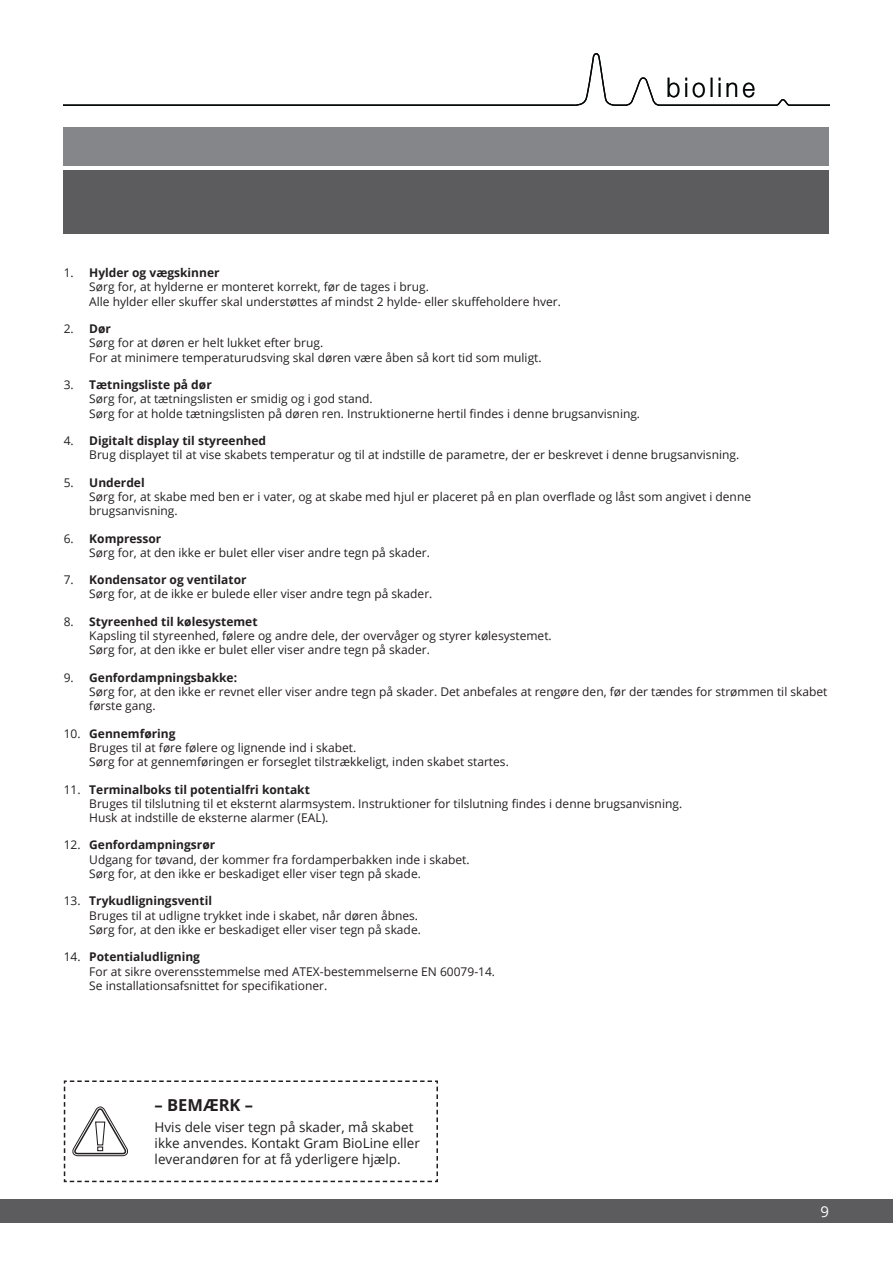
<style>
.page{position:relative;width:893px;height:1263px;background:#fff}
.page>*{position:absolute;margin:0;border:0;box-sizing:border-box;transform-origin:0 0}
.t1{font:300 27px "Helvetica Neue";letter-spacing:.15em;color:#020606;scale:.9 1}
.Warning_-_Header_-_11_13_2_-_Bold_-_19_m{font:700 16.5px "Open Sans";color:#231f20}
.t2{font:15px "Open Sans";color:#fff}
.Warning_-_body_text_-_9_10_8_-_Regular_-{font:13.5px/16.2px "Open Sans";color:#231f20}
.t3{font:12px/14.4px "Open Sans";color:#231f20}
.s1{font-weight:700}
</style>
<div class="page">
<div style="left:64px;top:170px;width:765px;height:64px;background:#5c5c5f"></div>
<div style="left:64px;top:128px;width:765px;height:38px;background:#848689"></div>
<div style="left:0;top:1200px;width:893px;height:23px;background:#5c5c5f"></div>
<svg style="left:64px;top:53px;width:765px;height:53px"></svg>
<svg style="left:63px;top:1080px;width:375px;height:103px"></svg>
<h1 class="t1" style="left:666px;top:71px;width:100px">bioline</h1>
<p class="t3" style="left:89px;top:265px;width:473px;text-indent:-26px">1. <span class="s1">Hylder og vægskinner<br></span>Sørg for, at hylderne er monteret korrekt, før de tages i brug.<br>Alle hylder eller skuffer skal understøttes af mindst 2 hylde- eller skuffeholdere hver.</p>
<p class="t3" style="left:89px;top:321px;width:454px;text-indent:-26px">2. <span class="s1">Dør<br></span>Sørg for at døren er helt lukket efter brug.<br>For at minimere temperaturudsving skal døren være åben så kort tid som muligt.</p>
<p class="t3" style="left:89px;top:377px;width:552px;text-indent:-26px">3. <span class="s1">Tætningsliste på dør<br></span>Sørg for, at tætningslisten er smidig og i god stand.<br>Sørg for at holde tætningslisten på døren ren. Instruktionerne hertil findes i denne brugsanvisning.</p>
<p class="t3" style="left:89px;top:433px;width:651px;text-indent:-26px">4. <span class="s1">Digitalt display til styreenhed<br></span>Brug displayet til at vise skabets temperatur og til at indstille de parametre, der er beskrevet i denne brugsanvisning.</p>
<p class="t3" style="left:89px;top:475px;width:663px;text-indent:-26px">5. <span class="s1">Underdel<br></span>Sørg for, at skabe med ben er i vater, og at skabe med hjul er placeret på en plan overflade og låst som angivet i denne brugsanvisning.</p>
<p class="t3" style="left:89px;top:531px;width:342px;text-indent:-26px">6. <span class="s1">Kompressor<br></span>Sørg for, at den ikke er bulet eller viser andre tegn på skader.</p>
<p class="t3" style="left:89px;top:572px;width:345px;text-indent:-26px">7. <span class="s1">Kondensator og ventilator<br></span>Sørg for, at de ikke er bulede eller viser andre tegn på skader.</p>
<p class="t3" style="left:89px;top:614px;width:464px;text-indent:-26px">8. <span class="s1">Styreenhed til kølesystemet<br></span>Kapsling til styreenhed, følere og andre dele, der overvåger og styrer kølesystemet.<br>Sørg for, at den ikke er bulet eller viser andre tegn på skader.</p>
<p class="t3" style="left:89px;top:670px;width:740px;text-indent:-26px">9. <span class="s1">Genfordampningsbakke:<br></span>Sørg for, at den ikke er revnet eller viser andre tegn på skader. Det anbefales at rengøre den, før der tændes for strømmen til skabet første gang.</p>
<p class="t3" style="left:89px;top:726px;width:421px;text-indent:-26px">10. <span class="s1">Gennemføring<br></span>Bruges til at føre følere og lignende ind i skabet.<br>Sørg for at gennemføringen er forseglet tilstrækkeligt, inden skabet startes.</p>
<p class="t3" style="left:89px;top:782px;width:594px;text-indent:-26px">11. <span class="s1">Terminalboks til potentialfri kontakt<br></span>Bruges til tilslutning til et eksternt alarmsystem. Instruktioner for tilslutning findes i denne brugsanvisning.<br>Husk at indstille de eksterne alarmer (EAL).</p>
<p class="t3" style="left:89px;top:838px;width:382px;text-indent:-26px">12. <span class="s1">Genfordampningsrør<br></span>Udgang for tøvand, der kommer fra fordamperbakken inde i skabet.<br>Sørg for, at den ikke er beskadiget eller viser tegn på skade.</p>
<p class="t3" style="left:89px;top:893px;width:333px;text-indent:-26px">13. <span class="s1">Trykudligningsventil<br></span>Bruges til at udligne trykket inde i skabet, når døren åbnes.<br>Sørg for, at den ikke er beskadiget eller viser tegn på skade.</p>
<p class="t3" style="left:89px;top:949px;width:407px;text-indent:-26px">14. <span class="s1">Potentialudligning<br></span>For at sikre overensstemmelse med ATEX-bestemmelserne EN 60079-14.<br>Se installationsafsnittet for specifikationer.</p>
<p class="Warning_-_Header_-_11_13_2_-_Bold_-_19_m" style="left:155px;top:1093px;width:100px">– BEMÆRK –</p>
<p class="Warning_-_body_text_-_9_10_8_-_Regular_-" style="left:155px;top:1118px;width:267px">Hvis dele viser tegn på skader, må skabet ikke anvendes. Kontakt Gram BioLine eller leverandøren for at få yderligere hjælp.</p>
<p class="t2" style="left:821px;top:1201px;width:10px">9</p>
</div>
